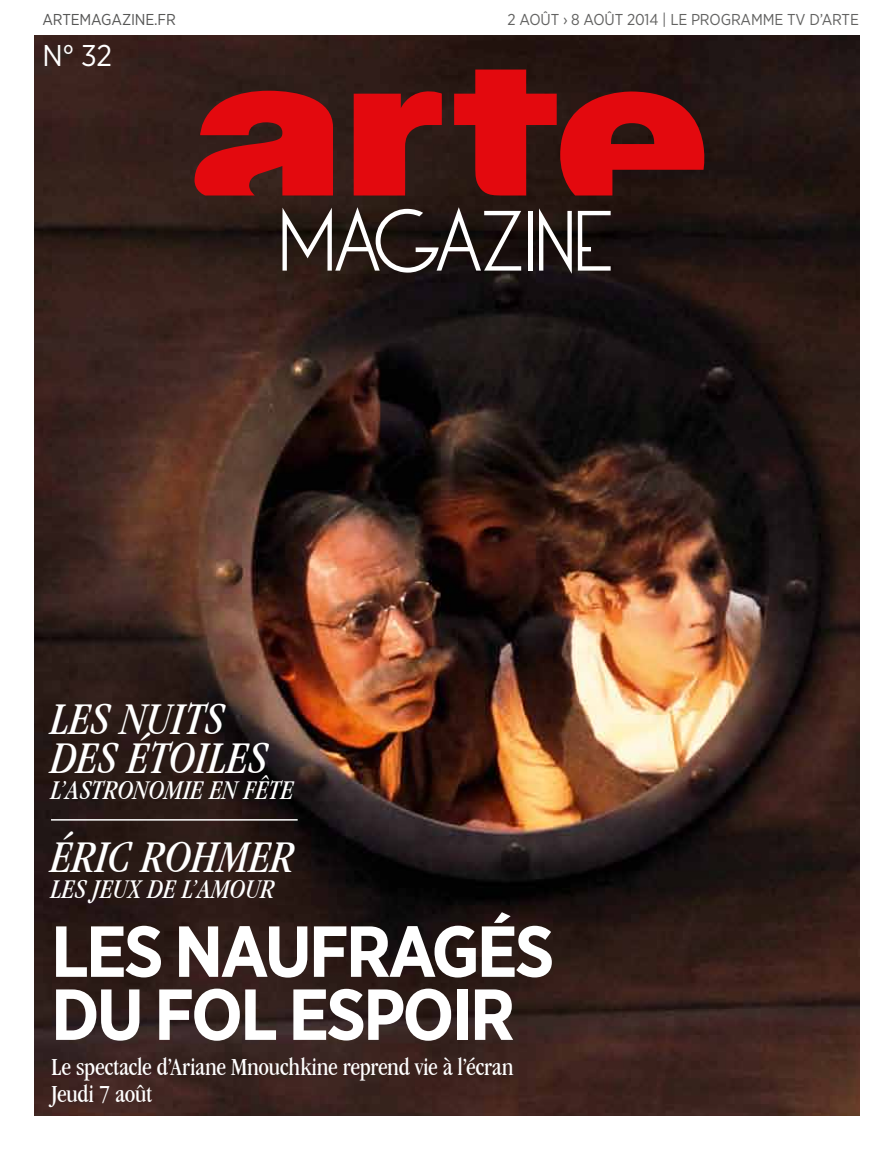
<style>
.page{position:relative;width:893px;height:1149px;background:#fff}
.page>*{position:absolute;margin:0;border:0;box-sizing:border-box;transform-origin:0 0}
.t1{font:700 72px/63px "Gotham Narrow";letter-spacing:-.04em;color:#fff}
.t2{font:italic condensed 47.25px/39px "Garamond IT Cby BT";color:#fff}
.t3{font:30px "Gotham Narrow";color:#fff}
.t4{font:italic condensed 28.2px "Garamond IT Cby BT";color:#fff}
.t5{font:condensed 25.5px/27px "Garamond IT Cby BT";letter-spacing:-.015em;color:#fff}
.t6{font:15.75px "Gotham Narrow";letter-spacing:-.01em;color:#626261}
.t7{font:15.75px "Gotham Narrow";letter-spacing:-.01em;color:#565655}
</style>
<div class="page">
<img style="left:35px;top:36px;width:825px;height:1079px">
<svg style="left:282px;top:207px;width:239px;height:65px"></svg>
<div style="left:528px;top:211px;width:5px;height:59px;background:#fff"></div>
<svg style="left:539px;top:208px;width:33px;height:66px"></svg>
<svg style="left:578px;top:211px;width:33px;height:59px"></svg>
<svg style="left:194px;top:69px;width:523px;height:127px;fill:#e3090e"></svg>
<hr style="left:51px;top:818px;width:247px;height:2px;background:#fff">
<p class="t7" style="left:43px;top:10px;width:131px">ARTEMAGAZINE.FR</p>
<p class="t6" style="left:508px;top:10px;width:353px">2 AOÛT › 8 AOÛT 2014 | LE PROGRAMME TV D’ARTE</p>
<p class="t3" style="left:43px;top:36px;width:71px">N° 32</p>
<h2 class="t2" style="left:51px;top:698px;width:219px">LES NUITS<br>DES ÉTOILES</h2>
<p class="t4" style="left:51px;top:773px;width:244px">L’ASTRONOMIE EN FÊTE</p>
<h2 class="t2" style="left:51px;top:836px;width:246px">ÉRIC ROHMER</h2>
<p class="t4" style="left:51px;top:872px;width:226px">LES JEUX DE L’AMOUR</p>
<h1 class="t1" style="left:51px;top:919px;width:505px">LES NAUFRAGÉS<br>DU FOL ESPOIR</h1>
<p class="t5" style="left:51px;top:1052px;width:464px">Le spectacle d’Ariane Mnouchkine reprend vie à l’écran<br>Jeudi 7 août</p>
</div>
